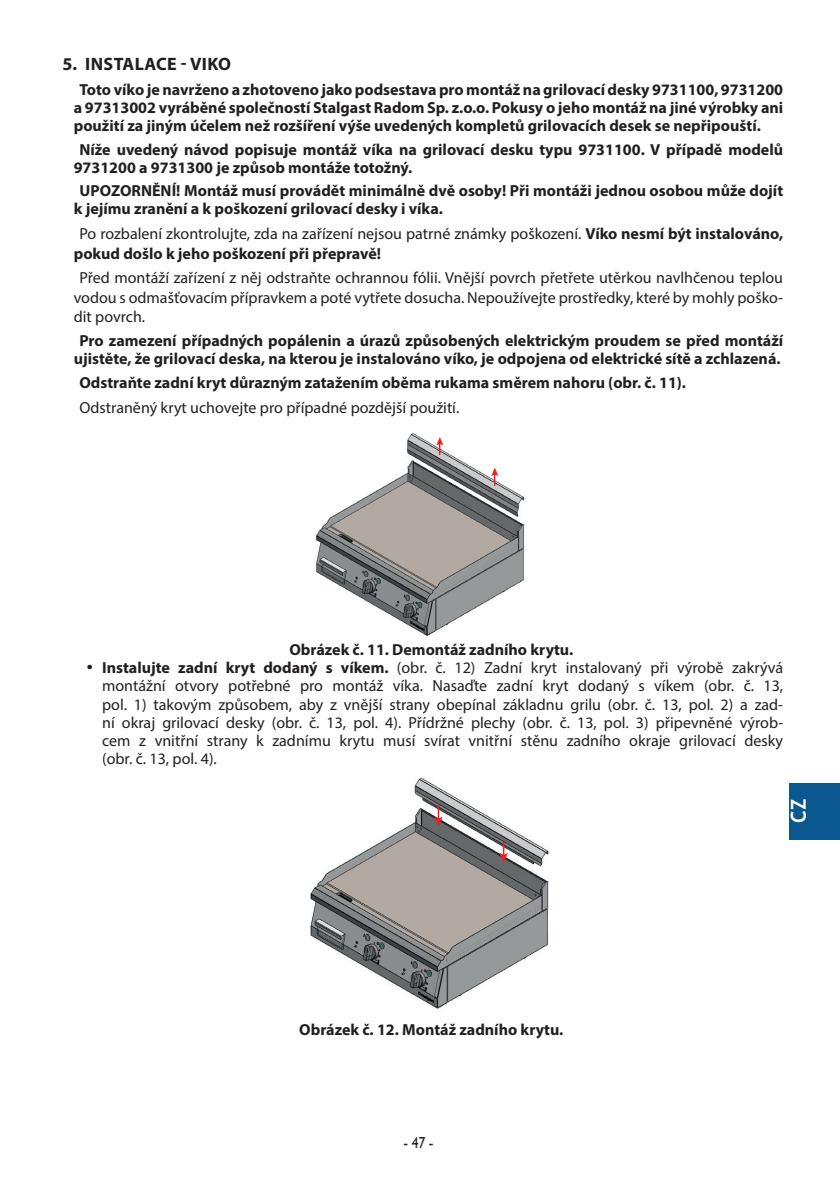
<style>
.page{position:relative;width:840px;height:1191px;background:#fff}
.page>*{position:absolute;margin:0;border:0;box-sizing:border-box;transform-origin:0 0}
.t1{font:700 20.6px "Trebuchet MS";color:#fff}
.t2{font:700 18px "Myriad Pro";letter-spacing:.02em;color:#231f20}
.t3{font:700 16px/18px "Myriad Pro";color:#231f20}
.t4{font:16px/18px "Myriad Pro";color:#231f20;text-align:justify}
.t5{font:16px "Humanst 521 EU";color:#231f20;scale:.86 1}
.s1{font-weight:700}
.s2{font-family:"Humanst 521 EU";font-weight:700}
</style>
<div class="page">
<div style="left:788px;top:782px;width:51px;height:57px;background:#0b5890"></div>
<img style="left:316px;top:433px;width:209px;height:204px">
<svg style="left:436px;top:437px;width:7px;height:18px"></svg>
<svg style="left:491px;top:468px;width:7px;height:17px"></svg>
<img style="left:310px;top:777px;width:239px;height:232px">
<svg style="left:499px;top:841px;width:8px;height:21px"></svg>
<svg style="left:434px;top:805px;width:8px;height:21px"></svg>
<p class="t2" style="left:63px;top:52px;width:170px">5. INSTALACE - VIKO</p>
<p class="t3" style="left:74px;top:80px;width:710px;text-align:justify;text-indent:6px">Toto víko je navrženo a zhotoveno jako podsestava pro montáž na grilovací desky 9731100, 9731200 a 97313002 vyráběné společností Stalgast Radom Sp. z.o.o. Pokusy o jeho montáž na jiné výrobky ani použití za jiným účelem než rozšíření výše uvedených kompletů grilovacích desek se nepřipouští.</p>
<p class="t3" style="left:74px;top:140px;width:710px;text-indent:6px">Níže uvedený návod popisuje montáž víka na grilovací desku typu 9731100. V případě modelů<br>9731200 a 9731300 je způsob montáže totožný.</p>
<p class="t3" style="left:74px;top:181px;width:710px;text-indent:6px">UPOZORNĚNÍ! Montáž musí provádět minimálně dvě osoby! Při montáži jednou osobou může dojít k jejímu zranění a k poškození grilovací desky i víka.</p>
<p class="t4" style="left:74px;top:224px;width:710px;line-height:19.2px;text-indent:6px">Po rozbalení zkontrolujte, zda na zařízení nejsou patrné známky poškození. <span class="s1">Víko nesmí být instalováno, pokud došlo k jeho poškození při přepravě!</span></p>
<p class="t4" style="left:74px;top:268px;width:710px;line-height:19.2px;text-indent:6px">Před montáží zařízení z něj odstraňte ochrannou fólii. Vnější povrch přetřete utěrkou navlhčenou teplou vodou s odmašťovacím přípravkem a poté vytřete dosucha. Nepoužívejte prostředky, které by mohly poško&shy;dit povrch.</p>
<p class="t3" style="left:74px;top:330px;width:710px;text-align:center">Pro zamezení případných popálenin a úrazů způsobených elektrickým proudem se před montáží ujistěte, že grilovací deska, na kterou je instalováno víko, je odpojena od elektrické sítě a zchlazená.</p>
<p class="t3" style="left:79px;top:373px;width:607px">Odstraňte zadní kryt důrazným zatažením oběma rukama směrem nahoru (obr. č. 11).</p>
<p class="t4" style="left:79px;top:398px;width:381px">Odstraněný kryt uchovejte pro případné pozdější použití.</p>
<p class="t3" style="left:289px;top:640px;width:285px">Obrázek č. 11. Demontáž zadního krytu.</p>
<p class="t4" style="left:102px;top:659px;width:682px;text-indent:-17px"><span class="s2">•</span> <span class="s1">Instalujte zadní kryt dodaný s víkem.</span> (obr. č. 12) Zadní kryt instalovaný při výrobě zakrývá montážní otvory potřebné pro montáž víka. Nasaďte zadní kryt dodaný s víkem (obr. č. 13, pol. 1) takovým způsobem, aby z vnější strany obepínal základnu grilu (obr. č. 13, pol. 2) a zad&shy;ní okraj grilovací desky (obr. č. 13, pol. 4). Přídržné plechy (obr. č. 13, pol. 3) připevněné výrob&shy;cem z vnitřní strany k zadnímu krytu musí svírat vnitřní stěnu zadního okraje grilovací desky (obr. č. 13, pol. 4).</p>
<p class="t3" style="left:299px;top:1019px;width:265px">Obrázek č. 12. Montáž zadního krytu.</p>
<p class="t5" style="left:403px;top:1133px;width:36px">- 47 -</p>
<p class="t1" style="left:785px;top:823px;width:26px;rotate:-90deg">CZ</p>
</div>
